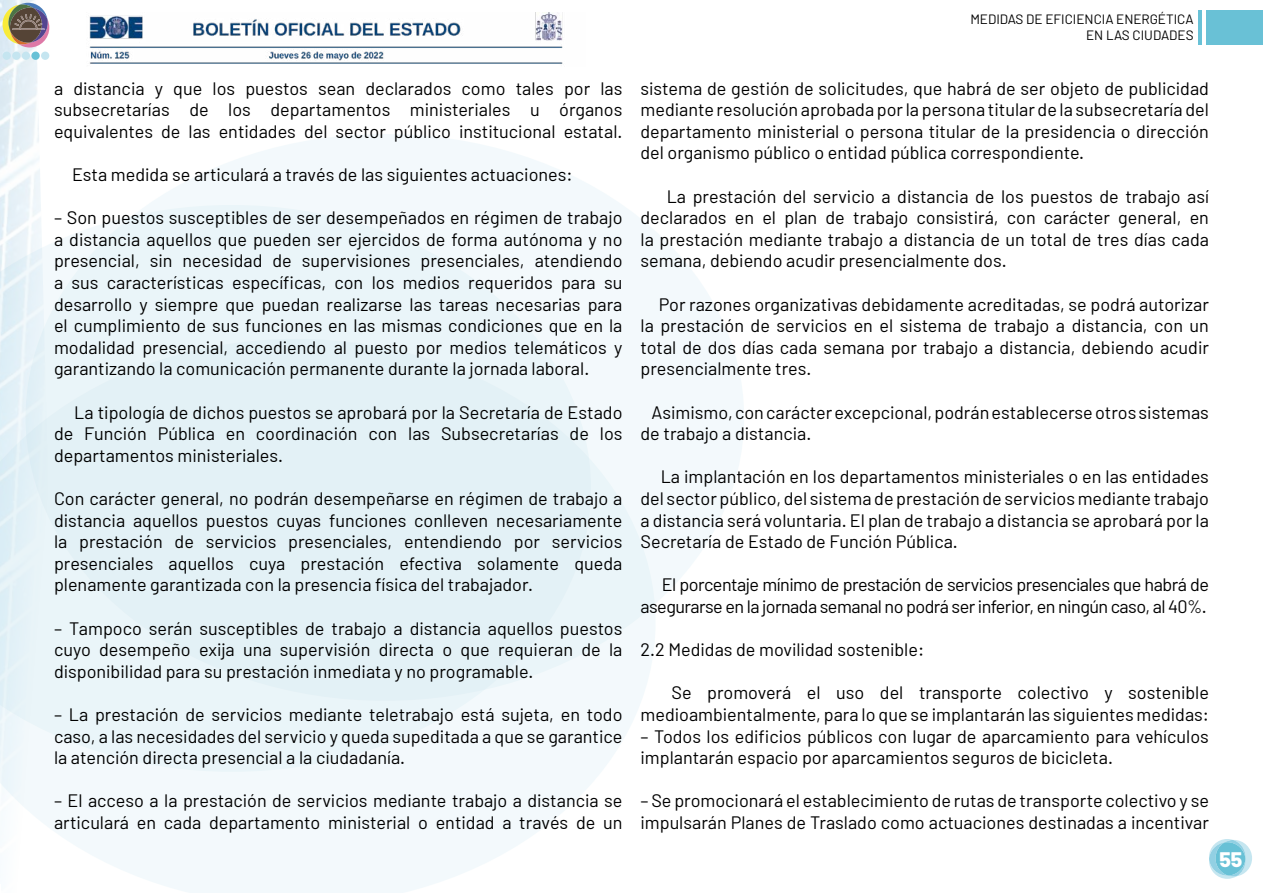
<style>
.page{position:relative;width:1263px;height:893px;background:#fff}
.page>*{position:absolute;margin:0;border:0;box-sizing:border-box;transform-origin:0 0}
.t1{font:800 21px "Barlow";color:#fff}
.t2{font:18px/21.6px "Barlow";color:#000;text-align:justify}
.t3{font:18px/21.6px "Barlow";letter-spacing:-.03em;color:#000;text-align:right}
.t4{font:13.5px/16.2px "Barlow";color:#000;text-align:right}
</style>
<div class="page">
<img style="left:0;top:0;width:50px;height:205px">
<svg style="left:26px;top:134px;width:718px;height:468px;fill:#f3f9fc"></svg>
<svg style="left:0;top:339px;width:656px;height:554px;fill:#eaf5f9"></svg>
<div style="left:1206px;top:10px;width:57px;height:35px;background:#69c1d6"></div>
<hr style="left:1198px;top:10px;width:3px;height:35px;background:#69c1d6">
<svg style="left:3px;top:3px;width:46px;height:44px;background:#978a7c"></svg>
<div style="left:3px;top:52px;width:8px;height:8px;background:#c5e5f0;border-radius:50%"></div>
<div style="left:12px;top:52px;width:8px;height:8px;background:#c5e5f0;border-radius:50%"></div>
<div style="left:22px;top:52px;width:8px;height:8px;background:#c5e5f0;border-radius:50%"></div>
<div style="left:31px;top:52px;width:9px;height:8px;background:#68c1d6;border-radius:50%"></div>
<div style="left:41px;top:52px;width:8px;height:8px;background:#c5e5f0;border-radius:50%"></div>
<svg style="left:1209px;top:839px;width:43px;height:40px"></svg>
<img style="left:89px;top:13px;width:474px;height:51px">
<p class="t2" style="left:54px;top:77px;width:570px">a distancia y que los puestos sean declarados como tales por las subsecretarías de los departamentos ministeriales u órganos equivalentes de las entidades del sector público institucional estatal.</p>
<p class="t2" style="left:72px;top:163px;width:502px">Esta medida se articulará a través de las siguientes actuaciones:</p>
<p class="t2" style="left:54px;top:206px;width:570px">– Son puestos susceptibles de ser desempeñados en régimen de trabajo a distancia aquellos que pueden ser ejercidos de forma autónoma y no presencial, sin necesidad de supervisiones presenciales, atendiendo a sus características específicas, con los medios requeridos para su desarrollo y siempre que puedan realizarse las tareas necesarias para el cumplimiento de sus funciones en las mismas condiciones que en la modalidad presencial, accediendo al puesto por medios telemáticos y garantizando la comunicación permanente durante la jornada laboral.</p>
<p class="t2" style="left:54px;top:401px;width:570px;text-indent:20px">La tipología de dichos puestos se aprobará por la Secretaría de Estado de Función Pública en coordinación con las Subsecretarías de los departamentos ministeriales.</p>
<p class="t2" style="left:54px;top:487px;width:570px">Con carácter general, no podrán desempeñarse en régimen de trabajo a distancia aquellos puestos cuyas funciones conlleven necesariamente la prestación de servicios presenciales, entendiendo por servicios presenciales aquellos cuya prestación efectiva solamente queda plenamente garantizada con la presencia física del trabajador.</p>
<p class="t2" style="left:54px;top:617px;width:570px">– Tampoco serán susceptibles de trabajo a distancia aquellos puestos cuyo desempeño exija una supervisión directa o que requieran de la disponibilidad para su prestación inmediata y no programable.</p>
<p class="t2" style="left:54px;top:703px;width:570px">– La prestación de servicios mediante teletrabajo está sujeta, en todo caso, a las necesidades del servicio y queda supeditada a que se garantice la atención directa presencial a la ciudadanía.</p>
<p class="t2" style="left:54px;top:790px;width:570px">– El acceso a la prestación de servicios mediante trabajo a distancia se articulará en cada departamento ministerial o entidad a través de un</p>
<p class="t4" style="left:970px;top:11px;width:225px">MEDIDAS DE EFICIENCIA ENERGÉTICA<br>EN LAS CIUDADES</p>
<p class="t2" style="left:640px;top:77px;width:570px">sistema de gestión de solicitudes, que habrá de ser objeto de publicidad mediante resolución aprobada por la persona titular de la subsecretaría del departamento ministerial o persona titular de la presidencia o dirección del organismo público o entidad pública correspondiente.</p>
<p class="t2" style="left:640px;top:185px;width:570px;text-indent:26px">La prestación del servicio a distancia de los puestos de trabajo así declarados en el plan de trabajo consistirá, con carácter general, en la prestación mediante trabajo a distancia de un total de tres días cada semana, debiendo acudir presencialmente dos.</p>
<p class="t2" style="left:640px;top:293px;width:570px;text-indent:18px">Por razones organizativas debidamente acreditadas, se podrá autorizar la prestación de servicios en el sistema de trabajo a distancia, con un total de dos días cada semana por trabajo a distancia, debiendo acudir presencialmente tres.</p>
<p class="t2" style="left:640px;top:401px;width:570px;text-indent:11px">Asimismo, con carácter excepcional, podrán establecerse otros sistemas de trabajo a distancia.</p>
<p class="t2" style="left:640px;top:466px;width:570px;text-indent:20px">La implantación en los departamentos ministeriales o en las entidades del sector público, del sistema de prestación de servicios mediante trabajo a distancia será voluntaria. El plan de trabajo a distancia se aprobará por la Secretaría de Estado de Función Pública.</p>
<p class="t3" style="left:640px;top:574px;width:570px">El porcentaje mínimo de prestación de servicios presenciales que habrá de asegurarse en la jornada semanal no podrá ser inferior, en ningún caso, al 40%.</p>
<p class="t2" style="left:640px;top:638px;width:285px">2.2 Medidas de movilidad sostenible:</p>
<p class="t2" style="left:640px;top:682px;width:570px;text-align:right">Se promoverá el uso del transporte colectivo y sostenible medioambientalmente, para lo que se implantarán las siguientes medidas:</p>
<p class="t2" style="left:640px;top:725px;width:570px">– Todos los edificios públicos con lugar de aparcamiento para vehículos implantarán espacio por aparcamientos seguros de bicicleta.</p>
<p class="t2" style="left:640px;top:790px;width:570px">– Se promocionará el establecimiento de rutas de transporte colectivo y se impulsarán Planes de Traslado como actuaciones destinadas a incentivar</p>
<p class="t1" style="left:1219px;top:847px;width:24px">55</p>
</div>
